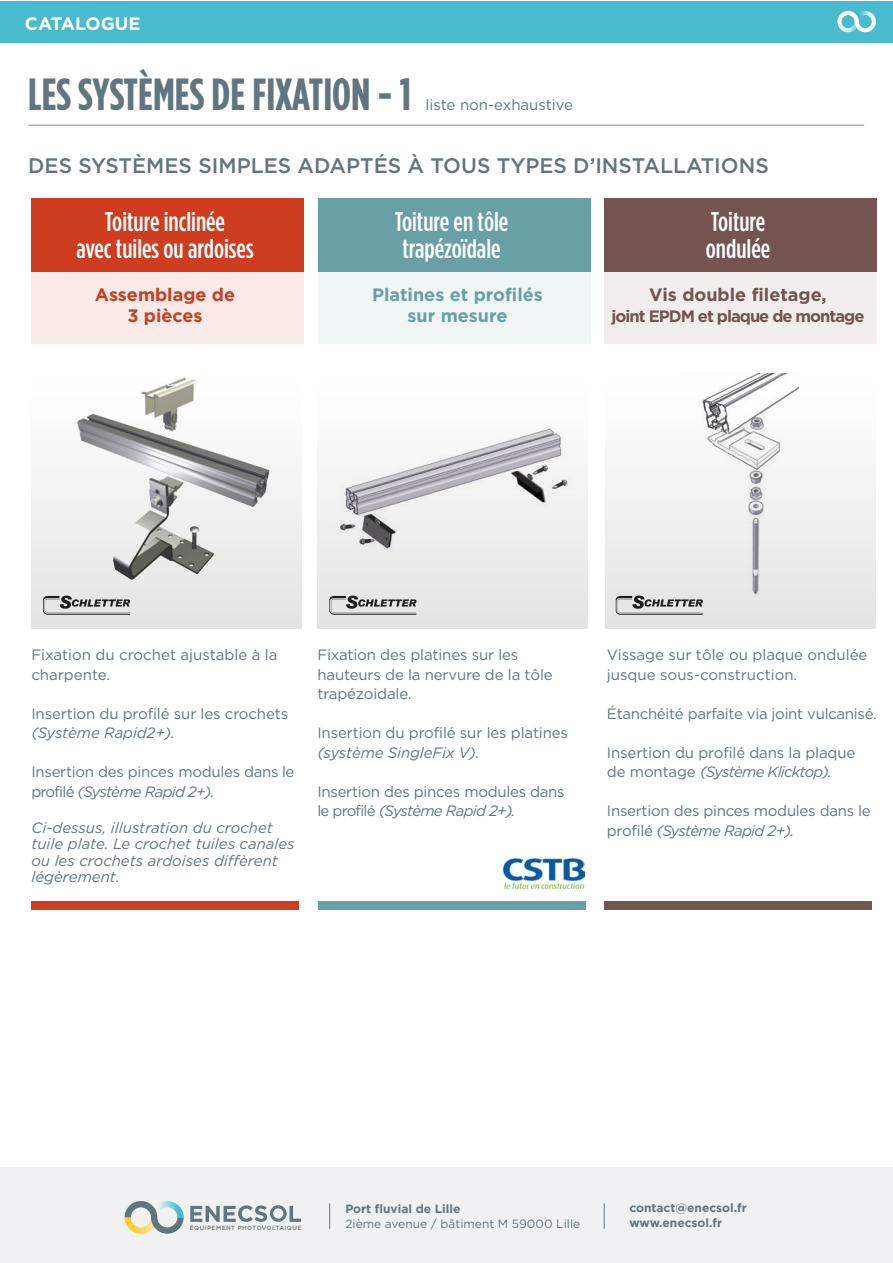
<style>
.page{position:relative;width:893px;height:1263px;background:#fff}
.page>*{position:absolute;margin:0;border:0;box-sizing:border-box;transform-origin:0 0}
.t1{font:700 condensed 45px "Gotham HTF";color:#62757e}
.t2{font:500 condensed 27px/27px "Gotham HTF";color:#fff}
.t3{font:500 21px "Gotham HTF";color:#62757e}
.t4{font:700 18px/21px "Gotham HTF";color:#68a0a6;text-align:center}
.t5{font:700 18px/21px "Gotham HTF";color:#cf3d21;text-align:center}
.t6{font:700 18px "Gotham HTF";color:#735450}
.t7{font:700 18px "Gotham HTF";color:#fff}
.t8{font:700 16.5px "Gotham HTF";letter-spacing:-.06em;color:#735450}
.t9{font:15px/19.5px "Gotham HTF";letter-spacing:-.01em;color:#62757e}
.t10{font:italic 15px/16.5px "Gotham HTF";color:#62757e}
.t11{font:700 12px/15px "Gotham HTF";color:#62757e}
.t12{font:12px "Gotham HTF";color:#62757e}
.t13{font:500 6px "Gotham HTF";letter-spacing:.07em;color:#62757e}
.s1{font-style:italic}
</style>
<div class="page">
<div style="left:31px;top:343px;width:271px;height:285px;background:linear-gradient(to bottom,#fff,#e4e4e4)"></div>
<div style="left:317px;top:343px;width:271px;height:285px;background:linear-gradient(to bottom,#fff,#e4e4e4)"></div>
<div style="left:605px;top:343px;width:271px;height:285px;background:linear-gradient(to bottom,#fff,#e4e4e4)"></div>
<div style="left:31px;top:270px;width:273px;height:73px;background:#faebe9"></div>
<div style="left:318px;top:270px;width:272px;height:73px;background:#f0f5f6"></div>
<div style="left:604px;top:270px;width:273px;height:73px;background:#f1eeed"></div>
<div style="left:31px;top:198px;width:273px;height:74px;background:#cf3d21"></div>
<div style="left:31px;top:901px;width:268px;height:9px;background:#cf3d21"></div>
<div style="left:318px;top:198px;width:272px;height:74px;background:#68a0a6"></div>
<div style="left:318px;top:901px;width:267px;height:9px;background:#68a0a6"></div>
<div style="left:604px;top:198px;width:273px;height:74px;background:#735450"></div>
<div style="left:604px;top:901px;width:268px;height:9px;background:#735450"></div>
<img style="left:35px;top:366px;width:254px;height:228px">
<img style="left:336px;top:414px;width:236px;height:138px">
<img style="left:678px;top:374px;width:120px;height:231px">
<svg style="left:43px;top:596px;width:87px;height:19px;background:#aaaaa9"></svg>
<svg style="left:616px;top:596px;width:87px;height:19px;background:#aaa"></svg>
<svg style="left:329px;top:596px;width:87px;height:19px;background:#aaa"></svg>
<img style="left:503px;top:858px;width:82px;height:31px">
<hr style="left:29px;top:125px;width:835px;height:1px;background:#798c99">
<div style="left:0;top:1168px;width:893px;height:95px;background:#eff1f2"></div>
<svg style="left:125px;top:1201px;width:59px;height:33px"></svg>
<svg style="left:190px;top:1205px;width:111px;height:17px"></svg>
<svg style="left:329px;top:1203px;width:1px;height:26px"></svg>
<svg style="left:604px;top:1203px;width:1px;height:26px"></svg>
<div style="left:0;top:1px;width:893px;height:41px;background:#48bbce"></div>
<svg style="left:837px;top:11px;width:39px;height:21px"></svg>
<p class="t7" style="left:25px;top:13px;width:117px">CATALOGUE</p>
<h1 class="t1" style="left:28px;top:69px;width:385px">LES SYSTÈMES DE FIXATION - 1</h1>
<p class="t9" style="left:426px;top:95px;width:149px">liste non-exhaustive</p>
<h3 class="t3" style="left:28px;top:153px;width:742px">DES SYSTÈMES SIMPLES ADAPTÉS À TOUS TYPES D’INSTALLATIONS</h3>
<h2 class="t2" style="left:76px;top:207px;width:179px;text-align:center">Toiture inclinée<br>avec tuiles ou ardoises</h2>
<p class="t5" style="left:95px;top:284px;width:142px">Assemblage de<br>3 pièces</p>
<h2 class="t2" style="left:395px;top:207px;width:115px">Toiture en tôle trapézoïdale</h2>
<p class="t4" style="left:372px;top:284px;width:172px">Platines et profilés sur mesure</p>
<h2 class="t2" style="left:706px;top:207px;width:66px">Toiture ondulée</h2>
<p class="t6" style="left:649px;top:284px;width:179px">Vis double filetage,</p>
<p class="t8" style="left:612px;top:307px;width:254px">joint EPDM et plaque de montage</p>
<p class="t9" style="left:31px;top:645px;width:248px">Fixation du crochet ajustable à la charpente.</p>
<p class="t9" style="left:31px;top:703px;width:258px">Insertion du profilé sur les crochets</p>
<p class="t10" style="left:31px;top:725px;width:145px">(Système Rapid2+).</p>
<p class="t9" style="left:31px;top:762px;width:264px">Insertion des pinces modules dans le profilé <span class="s1">(Système Rapid 2+).</span></p>
<p class="t10" style="left:31px;top:819px;width:265px">Ci-dessus, illustration du crochet tuile plate. Le crochet tuiles canales ou les crochets ardoises diffèrent légèrement.</p>
<p class="t9" style="left:317px;top:645px;width:237px">Fixation des platines sur les hauteurs de la nervure de la tôle trapézoidale.</p>
<p class="t9" style="left:317px;top:723px;width:252px">Insertion du profilé sur les platines</p>
<p class="t10" style="left:317px;top:744px;width:164px">(système SingleFix V).</p>
<p class="t9" style="left:317px;top:781px;width:249px">Insertion des pinces modules dans le profilé <span class="s1">(Système Rapid 2+).</span></p>
<p class="t9" style="left:607px;top:645px;width:262px">Vissage sur tôle ou plaque ondulée jusque sous-construction.</p>
<p class="t9" style="left:607px;top:703px;width:272px">Étanchéité parfaite via joint vulcanisé.</p>
<p class="t9" style="left:607px;top:742px;width:250px">Insertion du profilé dans la plaque de montage <span class="s1">(Système Klicktop).</span></p>
<p class="t9" style="left:607px;top:801px;width:265px">Insertion des pinces modules dans le profilé <span class="s1">(Système Rapid 2+).</span></p>
<p class="t13" style="left:190px;top:1225px;width:113px">ÉQUIPEMENT PHOTOVOLTAIQUE</p>
<p class="t11" style="left:345px;top:1201px;width:117px">Port fluvial de Lille</p>
<p class="t12" style="left:345px;top:1217px;width:236px">2ième avenue / bâtiment M 59000 Lille</p>
<p class="t11" style="left:629px;top:1199px;width:119px">contact@enecsol.fr www.enecsol.fr</p>
</div>
